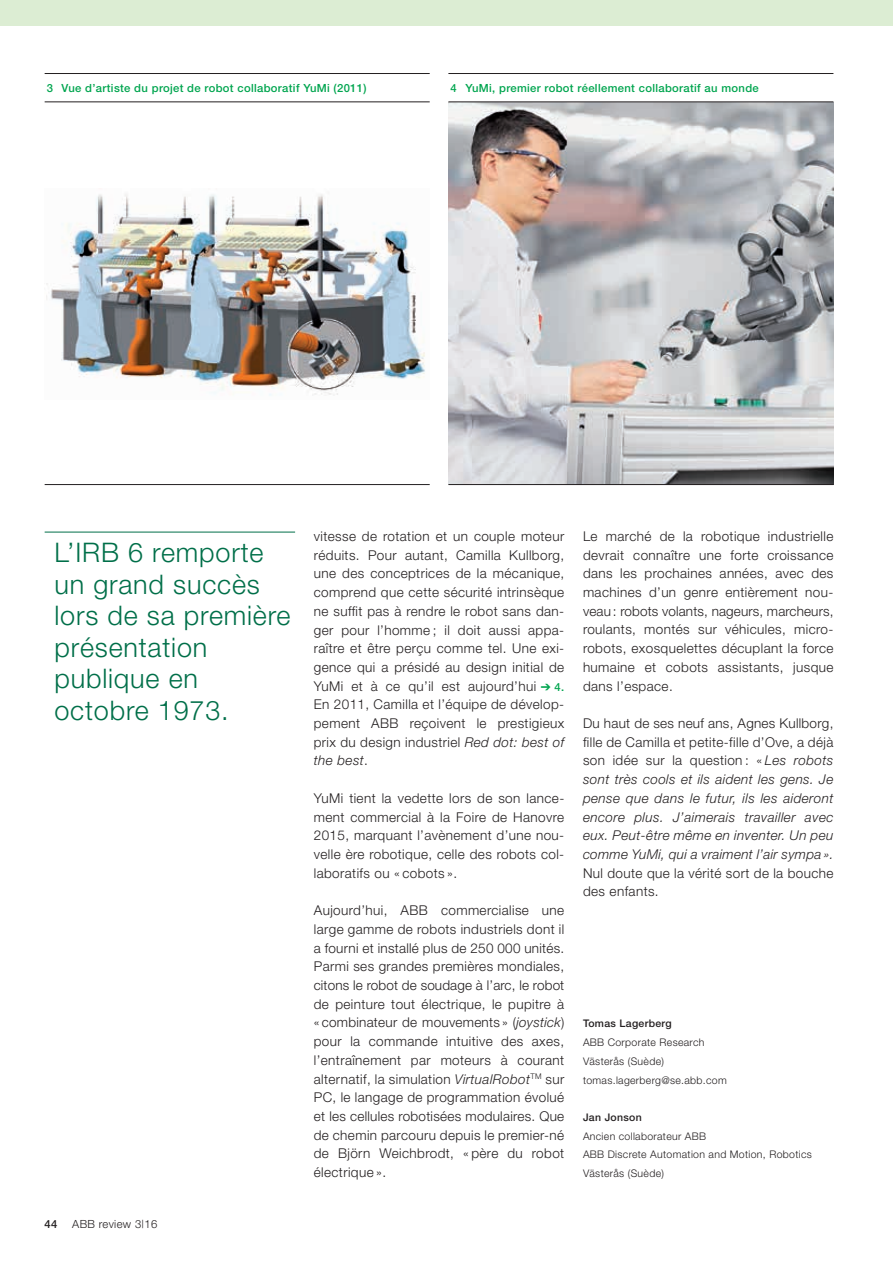
<style>
.page{position:relative;width:893px;height:1263px;background:#fff}
.page>*{position:absolute;margin:0;border:0;box-sizing:border-box;transform-origin:0 0}
.t1{font:300 27px/31.5px "Helvetica Neue";letter-spacing:.03em;color:#006f49}
.t2{font:300 13.5px/18.8px "Helvetica Neue";letter-spacing:.03em;color:#231f20;text-align:justify}
.t3{font:italic 300 13.5px/18.8px "Helvetica Neue";letter-spacing:.02em;color:#231f20;text-align:justify}
.t4{font:500 11.25px "Helvetica Neue";letter-spacing:.03em;color:#00a54f}
.t5{font:300 11.25px "Helvetica Neue";letter-spacing:.03em;color:#231f20}
.t6{font:500 11.25px "Helvetica Neue";color:#231f20}
.t7{font:300 10.5px/18.8px "Helvetica Neue";letter-spacing:.03em;color:#231f20}
.t8{font:500 10.5px "Helvetica Neue";letter-spacing:.03em;color:#231f20}
.s1{color:#00a54f}
.s2{font-weight:500;font-size:11.25px;color:#00a54f}
.s3{font-style:italic}
.s4{font-style:normal}
</style>
<div class="page">
<hr style="left:45px;top:532px;width:250px;height:1px;background:#006f49">
<img style="left:46px;top:194px;width:379px;height:202px">
<hr style="left:45px;top:101px;width:385px;height:1px;background:#231f20">
<hr style="left:45px;top:73px;width:385px;height:1px;background:#231f20">
<hr style="left:45px;top:484px;width:385px;height:1px;background:#231f20">
<img style="left:448px;top:102px;width:385px;height:382px">
<hr style="left:448px;top:101px;width:385px;height:1px;background:#231f20">
<hr style="left:448px;top:73px;width:385px;height:1px;background:#231f20">
<hr style="left:448px;top:484px;width:385px;height:1px;background:#231f20">
<div style="left:0;top:0;width:893px;height:26px;background:#dcedd3"></div>
<p class="t4" style="left:47px;top:81px;width:321px">3 Vue d’artiste du projet de robot collaboratif YuMi (2011)</p>
<p class="t4" style="left:450px;top:81px;width:310px">4 YuMi, premier robot réellement collaboratif au monde</p>
<h1 class="t1" style="left:54px;top:536px;width:238px">L’IRB 6 remporte un grand succès lors de sa première présentation publique en octobre 1973.</h1>
<p class="t6" style="left:45px;top:1217px;width:14px">44</p>
<p class="t5" style="left:72px;top:1217px;width:86px">ABB review 3|16</p>
<p class="t2" style="left:314px;top:526px;width:252px">vitesse de rotation et un couple moteur réduits. Pour autant, Camilla Kullborg, une des conceptrices de la mécanique, comprend que cette sécurité intrinsèque ne suffit pas à rendre le robot sans dan&shy;ger pour l’homme ; il doit aussi appa&shy;raître et être perçu comme tel. Une exi&shy;gence qui a présidé au design initial de YuMi et à ce qu’il est aujourd’hui <span class="s1">➔</span> <span class="s2">4.<br></span>En 2011, Camilla et l’équipe de dévelop&shy;pement ABB reçoivent le prestigieux prix du design industriel <span class="s3">Red dot: best of the best</span>.</p>
<p class="t2" style="left:314px;top:788px;width:252px">YuMi tient la vedette lors de son lance&shy;ment commercial à la Foire de Hanovre 2015, marquant l’avènement d’une nou&shy;velle ère robotique, celle des robots col&shy;laboratifs ou « cobots ».</p>
<p class="t2" style="left:314px;top:901px;width:252px">Aujourd’hui, ABB commercialise une large gamme de robots industriels dont il a fourni et installé plus de 250 000 unités.<br>Parmi ses grandes premières mondiales, citons le robot de soudage à l’arc, le robot de peinture tout électrique, le pupitre à « combinateur de mouvements » (<span class="s3">joystick</span>) pour la commande intuitive des axes, l’entraînement par moteurs à courant alternatif, la simulation <span class="s3">VirtualRobot</span><sup>TM</sup> sur PC, le langage de programmation évolué et les cellules robotisées modulaires. Que de chemin parcouru depuis le premier-né de Björn Weichbrodt, « père du robot électrique ».</p>
<p class="t2" style="left:583px;top:526px;width:252px;text-align:left">Le marché de la robotique industrielle devrait connaître une forte croissance dans les prochaines années, avec des machines d’un genre entièrement nou&shy;veau : robots volants, nageurs, marcheurs, roulants, montés sur véhicules, micro&shy;robots, exosquelettes décuplant la force humaine et cobots assistants, jusque dans l’espace.</p>
<p class="t3" style="left:583px;top:714px;width:252px"><span class="s4">Du haut de ses neuf ans, Agnes Kullborg, fille de Camilla et petite-fille d’Ove, a déjà son idée sur la question : «</span> Les robots sont très cools et ils aident les gens. Je pense que dans le futur, ils les aideront encore plus. J’aimerais travailler avec eux. Peut-être même en inventer. Un peu comme YuMi, qui a vraiment l’air sympa ».</p>
<p class="t2" style="left:583px;top:863px;width:252px">Nul doute que la vérité sort de la bouche des enfants.</p>
<p class="t8" style="left:583px;top:1017px;width:90px">Tomas Lagerberg</p>
<p class="t7" style="left:583px;top:1033px;width:145px">ABB Corporate Research<br>Västerås (Suède) tomas.lagerberg@se.abb.com</p>
<p class="t8" style="left:583px;top:1111px;width:60px">Jan Jonson</p>
<p class="t7" style="left:583px;top:1126px;width:230px">Ancien collaborateur ABB<br>ABB Discrete Automation and Motion, Robotics<br>Västerås (Suède)</p>
</div>
